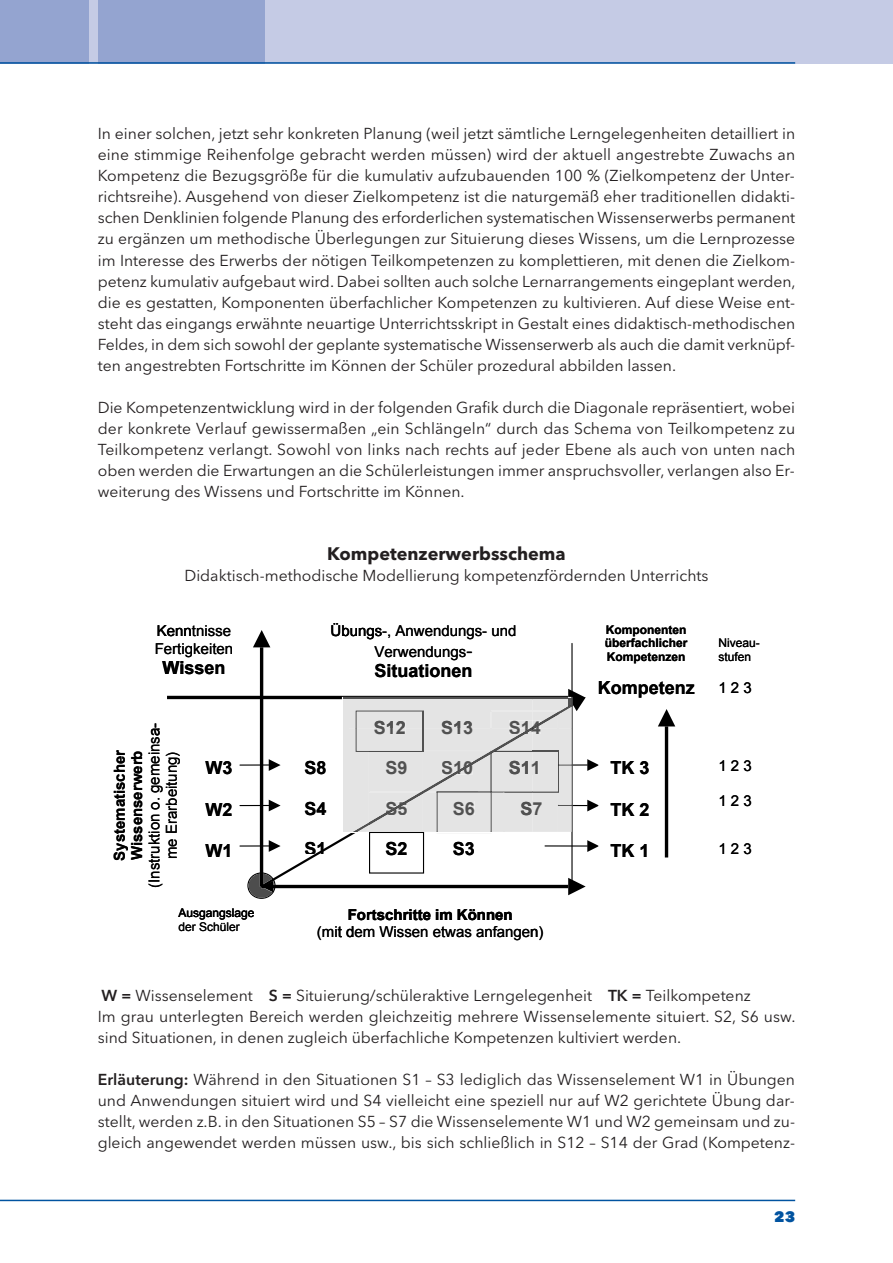
<style>
.page{position:relative;width:893px;height:1263px;background:#fff}
.page>*{position:absolute;margin:0;border:0;box-sizing:border-box;transform-origin:0 0}
.t1{font:700 18px "Arial";color:#000}
.t2{font:700 18px "Arial";color:#515151}
.t3{font:700 18px "Avenir Next LT Pro";color:#231f20}
.t4{font:15.75px/21px "Avenir Next LT Pro";color:#231f20;text-align:justify}
.t5{font:15px/17.2px "Arial";color:#000;text-align:right}
.t6{font:700 15px/17.2px "Arial";color:#000}
.t7{font:800 15px "Avenir Next LT Pro";color:#0153a0}
.t8{font:700 12px/13.8px "Arial";color:#000;text-align:justify}
.t9{font:12px/13.8px "Arial";color:#000}
.s1{font-size:18px}
.s2{font-weight:600}
</style>
<div class="page">
<div style="left:0;top:0;width:893px;height:64px;background:#c5cbe5"></div>
<hr style="left:0;top:1200px;width:795px;height:1px;background:#0153a0">
<div style="left:98px;top:0;width:166px;height:64px;background:#94a4d0"></div>
<div style="left:0;top:0;width:88px;height:64px;background:#94a4d0"></div>
<hr style="left:0;top:62px;width:795px;height:2px;background:#0153a0">
<hr style="left:260px;top:647px;width:3px;height:239px;background:#000">
<svg style="left:253px;top:630px;width:17px;height:17px"></svg>
<svg style="left:568px;top:881px;width:18px;height:14px"></svg>
<div style="left:247px;top:872px;width:29px;height:27px;border:1px solid #000;border-radius:50%"></div>
<svg style="left:258px;top:702px;width:318px;height:187px"></svg>
<hr style="left:545px;top:845px;width:42px;height:1px;background:#000">
<svg style="left:587px;top:840px;width:11px;height:12px"></svg>
<hr style="left:665px;top:726px;width:3px;height:131px;background:#000">
<svg style="left:658px;top:709px;width:17px;height:17px"></svg>
<hr style="left:167px;top:696px;width:401px;height:3px;background:#000">
<div style="left:369px;top:832px;width:54px;height:41px;background:#fff"></div>
<div style="left:369px;top:832px;width:55px;height:41px;border:1px solid #000"></div>
<hr style="left:571px;top:643px;width:2px;height:243px;background:#000">
<hr style="left:240px;top:764px;width:29px;height:2px;background:#000">
<svg style="left:269px;top:759px;width:12px;height:12px"></svg>
<svg style="left:240px;top:800px;width:41px;height:11px"></svg>
<svg style="left:240px;top:840px;width:41px;height:12px"></svg>
<svg style="left:249px;top:874px;width:26px;height:24px"></svg>
<svg style="left:343px;top:689px;width:256px;height:144px;background:#dcdcdc"></svg>
<p class="t4" style="left:98px;top:125px;width:699px">In einer solchen, jetzt sehr konkreten Planung (weil jetzt sämtliche Lerngelegenheiten detailliert in eine stimmige Reihenfolge gebracht werden müssen) wird der aktuell angestrebte Zuwachs an Kompetenz die Bezugsgröße für die kumulativ aufzubauenden 100 % (Zielkompetenz der Unter&shy;richtsreihe). Ausgehend von dieser Zielkompetenz ist die naturgemäß eher traditionellen didakti&shy;schen Denklinien folgende Planung des erforderlichen systematischen Wissenserwerbs permanent zu ergänzen um methodische Überlegungen zur Situierung dieses Wissens, um die Lernprozesse im Interesse des Erwerbs der nötigen Teilkompetenzen zu komplettieren, mit denen die Zielkom&shy;petenz kumulativ aufgebaut wird. Dabei sollten auch solche Lernarrangements eingeplant werden, die es gestatten, Komponenten überfachlicher Kompetenzen zu kultivieren. Auf diese Weise ent&shy;steht das eingangs erwähnte neuartige Unterrichtsskript in Gestalt eines didaktisch-methodischen Feldes, in dem sich sowohl der geplante systematische Wissenserwerb als auch die damit verknüpf&shy;ten angestrebten Fortschritte im Können der Schüler prozedural abbilden lassen.</p>
<p class="t4" style="left:98px;top:398px;width:699px">Die Kompetenzentwicklung wird in der folgenden Grafik durch die Diagonale repräsentiert, wobei der konkrete Verlauf gewissermaßen „ein Schlängeln“ durch das Schema von Teilkompetenz zu Teilkompetenz verlangt. Sowohl von links nach rechts auf jeder Ebene als auch von unten nach oben werden die Erwartungen an die Schülerleistungen immer anspruchsvoller, verlangen also Er&shy;weiterung des Wissens und Fortschritte im Können.</p>
<p class="t3" style="left:327px;top:547px;width:240px">Kompetenzerwerbsschema</p>
<p class="t4" style="left:184px;top:566px;width:526px">Didaktisch-methodische Modellierung kompetenzfördernden Unterrichts</p>
<p class="t5" style="left:157px;top:623px;width:78px">Kenntnisse rti keiten</p>
<p class="t1" style="left:162px;top:657px;width:65px">Wissen</p>
<p class="t5" style="left:155px;top:640px;width:40px">Fe g</p>
<p class="t5" style="left:330px;top:621px;width:187px;line-height:20px;text-align:center">Übungs-, Anwendungs- und<br>Verwendungs<span class="s1">-</span></p>
<p class="t1" style="left:374px;top:661px;width:99px">Situationen</p>
<p class="t8" style="left:605px;top:622px;width:84px">Komponenten überfachlicher Kompetenzen</p>
<p class="t1" style="left:598px;top:678px;width:98px">Kompetenz</p>
<p class="t5" style="left:146px;top:888px;width:167px;rotate:-90deg">( I n s t r ku not i o . g me sn i e a -</p>
<p class="t6" style="left:111px;top:861px;width:113px;rotate:-90deg">Systematischer<br>W i s nes es werb</p>
<p class="t5" style="left:163px;top:859px;width:109px;rotate:-90deg">m e E t ui ebrar ) gn</p>
<p class="t6" style="left:128px;top:791px;width:8px;rotate:-90deg">r</p>
<p class="t1" style="left:304px;top:758px;width:24px">S8</p>
<p class="t1" style="left:205px;top:758px;width:28px">W3</p>
<p class="t1" style="left:205px;top:799px;width:28px">W2</p>
<p class="t1" style="left:205px;top:841px;width:28px">W1</p>
<p class="t1" style="left:304px;top:839px;width:24px">S1</p>
<p class="t1" style="left:304px;top:798px;width:24px">S4</p>
<p class="t2" style="left:374px;top:717px;width:34px">S12</p>
<p class="t2" style="left:441px;top:717px;width:34px">S13</p>
<p class="t2" style="left:509px;top:717px;width:34px">S14</p>
<p class="t2" style="left:385px;top:758px;width:24px">S9</p>
<p class="t2" style="left:441px;top:758px;width:34px">S10</p>
<p class="t2" style="left:385px;top:798px;width:24px">S5</p>
<p class="t1" style="left:385px;top:839px;width:24px">S2</p>
<p class="t2" style="left:453px;top:798px;width:24px">S6</p>
<p class="t1" style="left:453px;top:839px;width:24px">S3</p>
<p class="t2" style="left:509px;top:758px;width:34px">S11</p>
<p class="t1" style="left:610px;top:758px;width:41px">TK 3</p>
<p class="t1" style="left:610px;top:799px;width:41px">TK 2</p>
<p class="t1" style="left:610px;top:841px;width:41px">TK 1</p>
<p class="t2" style="left:520px;top:798px;width:24px">S7</p>
<p class="t9" style="left:178px;top:906px;width:78px">Ausgangslage der Schüler</p>
<p class="t6" style="left:348px;top:906px;width:167px">Fortschritte im Können</p>
<p class="t5" style="left:317px;top:923px;width:228px">(mit dem Wissen etwas anfangen)</p>
<p class="t9" style="left:718px;top:636px;width:43px">Niveau&shy;stu n</p>
<p class="t9" style="left:734px;top:650px;width:12px">fe</p>
<p class="t5" style="left:718px;top:679px;width:35px">1 2 3</p>
<p class="t5" style="left:718px;top:758px;width:35px">1 2 3</p>
<p class="t5" style="left:718px;top:792px;width:35px">1 2 3</p>
<p class="t5" style="left:718px;top:840px;width:35px">1 2 3</p>
<p class="t4" style="left:98px;top:986px;width:699px;text-align:left"><span class="s2">W =</span> Wissenselement <span class="s2">S =</span> Situierung/schüleraktive Lerngelegenheit <span class="s2">TK =</span> Teilkompetenz<br>Im grau unterlegten Bereich werden gleichzeitig mehrere Wissenselemente situiert. S2, S6 usw. sind Situationen, in denen zugleich überfachliche Kompetenzen kultiviert werden.</p>
<p class="t4" style="left:98px;top:1070px;width:699px"><span class="s2">Erläuterung:</span> Während in den Situationen S1 – S3 lediglich das Wissenselement W1 in Übungen und Anwendungen situiert wird und S4 vielleicht eine speziell nur auf W2 gerichtete Übung dar&shy;stellt, werden z.B. in den Situationen S5 – S7 die Wissenselemente W1 und W2 gemeinsam und zu&shy;gleich angewendet werden müssen usw., bis sich schließlich in S12 – S14 der Grad (Kompetenz-</p>
<p class="t1" style="left:331px;top:1086px;width:13px">S</p>
<p class="t1" style="left:241px;top:1086px;width:7px">!</p>
<p class="t7" style="left:774px;top:1211px;width:22px">23</p>
</div>
